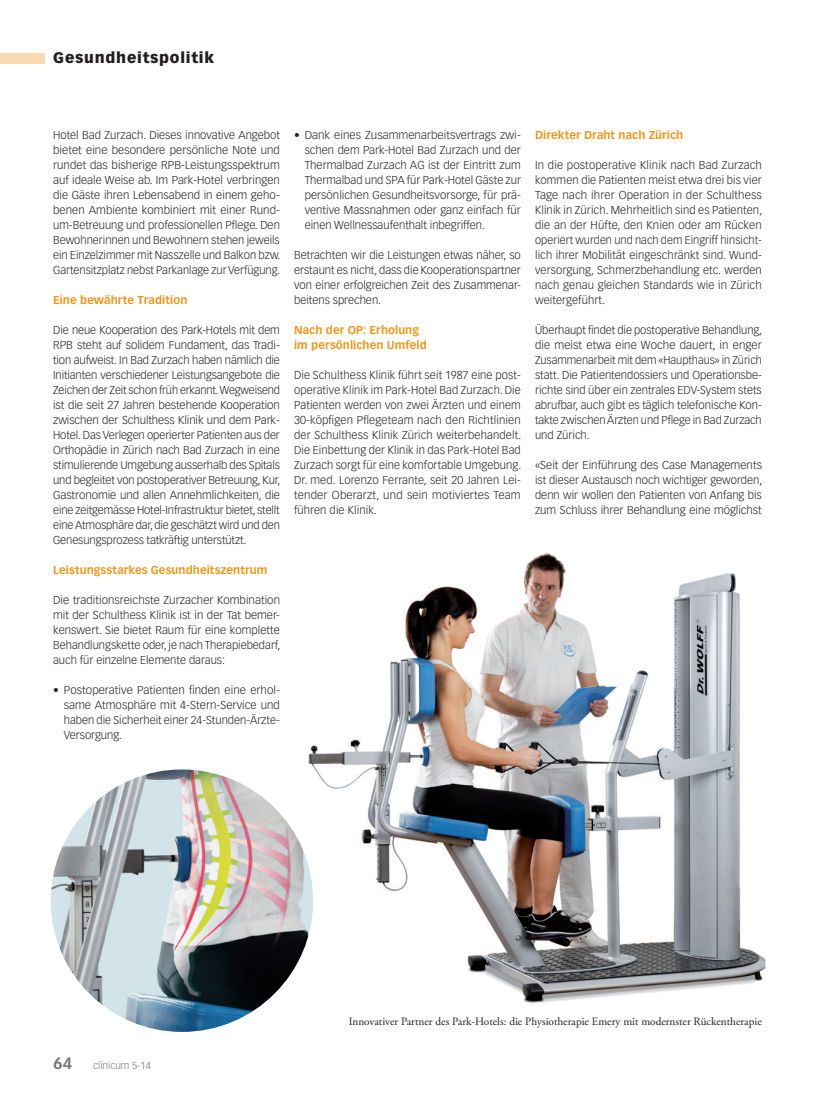
<style>
.page{position:relative;width:815px;height:1099px;background:#fff}
.page>*{position:absolute;margin:0;border:0;box-sizing:border-box;transform-origin:0 0}
.t1{font:900 15px "Vectora LT Std";letter-spacing:.05em;color:#231f20}
.t2{font:300 11.25px/15px "Vectora LT Std";letter-spacing:-.005em;color:#231f20;text-align:justify}
.t3{font:700 11.25px/15px "Vectora LT Std";letter-spacing:.005em;color:#ee961c}
.t4{font:11.25px "Adobe Garamond Pro";color:#231f20}
.t5{font:300 10px "Vectora LH";color:#76787b}
.s1{font-weight:700;font-size:16.25px}
</style>
<div class="page">
<div style="left:0;top:53px;width:45px;height:10px;background:#fbdbb3"></div>
<img style="left:294px;top:553px;width:472px;height:451px">
<img style="left:51px;top:769px;width:262px;height:262px;border-radius:131px">
<h1 class="t1" style="left:53px;top:49px;width:162px">Gesundheitspolitik</h1>
<p class="t2" style="left:53px;top:128px;width:229px">Hotel Bad Zurzach. Dieses innovative Angebot bietet eine besondere persönliche Note und rundet das bisherige RPB-Leistungsspektrum auf ideale Weise ab. Im Park-Hotel verbringen die Gäste ihren Lebensabend in einem geho&shy;benen Ambiente kombiniert mit einer Rund&shy;um-Betreuung und professionellen Pflege. Den Bewohnerinnen und Bewohnern stehen jeweils ein Einzelzimmer mit Nasszelle und Balkon bzw.<br>Gartensitzplatz nebst Parkanlage zur Verfügung.</p>
<p class="t3" style="left:53px;top:293px;width:136px">Eine bewährte Tradition</p>
<p class="t2" style="left:53px;top:323px;width:229px;text-align:left">Die neue Kooperation des Park-Hotels mit dem RPB steht auf solidem Fundament, das Tradi&shy;tion aufweist. In Bad Zurzach haben nämlich die Initianten verschiedener Leistungsangebote die Zeichen der Zeit schon früh erkannt. Wegweisend ist die seit 27 Jahren bestehende Kooperation zwischen der Schulthess Klinik und dem Park-Hotel. Das Verlegen operierter Patienten aus der Orthopädie in Zürich nach Bad Zurzach in eine stimulierende Umgebung ausserhalb des Spitals und begleitet von postoperativer Betreuung, Kur, Gastronomie und allen Annehmlichkeiten, die eine zeitgemässe Hotel-Infrastruktur bietet, stellt eine Atmosphäre dar, die geschätzt wird und den Genesungsprozess tatkräftig unterstützt.</p>
<p class="t3" style="left:53px;top:563px;width:216px">Leistungsstarkes Gesundheitszentrum</p>
<p class="t2" style="left:53px;top:593px;width:229px">Die traditionsreichste Zurzacher Kombination mit der Schulthess Klinik ist in der Tat bemer&shy;kenswert. Sie bietet Raum für eine komplette Behandlungskette oder, je nach Therapiebedarf, auch für einzelne Elemente daraus:</p>
<p class="t2" style="left:64px;top:683px;width:218px;text-indent:-11px">• Postoperative Patienten finden eine erhol&shy;same Atmosphäre mit 4-Stern-Service und haben die Sicherheit einer 24-Stunden-Ärzte-Versorgung.</p>
<p class="t2" style="left:305px;top:128px;width:218px;text-indent:-11px">• Dank eines Zusammenarbeitsvertrags zwi&shy;schen dem Park-Hotel Bad Zurzach und der Thermalbad Zurzach AG ist der Eintritt zum Thermalbad und SPA für Park-Hotel Gäste zur persönlichen Gesundheitsvorsorge, für prä&shy;ventive Massnahmen oder ganz einfach für einen Wellnessaufenthalt inbegriffen.</p>
<p class="t2" style="left:294px;top:248px;width:228px">Betrachten wir die Leistungen etwas näher, so erstaunt es nicht, dass die Kooperationspartner von einer erfolgreichen Zeit des Zusammenar&shy;beitens sprechen.</p>
<p class="t3" style="left:294px;top:323px;width:134px">Nach der OP: Erholung im persönlichen Umfeld</p>
<p class="t2" style="left:294px;top:368px;width:229px">Die Schulthess Klinik führt seit 1987 eine post&shy;operative Klinik im Park-Hotel Bad Zurzach. Die Patienten werden von zwei Ärzten und einem 30-köpfigen Pflegeteam nach den Richtlinien der Schulthess Klinik Zürich weiterbehandelt.<br>Die Einbettung der Klinik in das Park-Hotel Bad Zurzach sorgt für eine komfortable Umgebung.<br>Dr. med. Lorenzo Ferrante, seit 20 Jahren Lei&shy;tender Oberarzt, und sein motiviertes Team führen die Klinik.</p>
<p class="t3" style="left:535px;top:128px;width:150px">Direkter Draht nach Zürich</p>
<p class="t2" style="left:535px;top:158px;width:229px">In die postoperative Klinik nach Bad Zurzach kommen die Patienten meist etwa drei bis vier Tage nach ihrer Operation in der Schulthess Klinik in Zürich. Mehrheitlich sind es Patienten, die an der Hüfte, den Knien oder am Rücken operiert wurden und nach dem Eingriff hinsicht&shy;lich ihrer Mobilität eingeschränkt sind. Wund&shy;versorgung, Schmerzbehandlung etc. werden nach genau gleichen Standards wie in Zürich weitergeführt.</p>
<p class="t2" style="left:535px;top:323px;width:229px">Überhaupt findet die postoperative Behandlung, die meist etwa eine Woche dauert, in enger Zusammenarbeit mit dem «Haupthaus» in Zürich statt. Die Patientendossiers und Operationsbe&shy;richte sind über ein zentrales EDV-System stets abrufbar, auch gibt es täglich telefonische Kon&shy;takte zwischen Ärzten und Pflege in Bad Zurzach und Zürich.</p>
<p class="t2" style="left:535px;top:458px;width:229px">«Seit der Einführung des Case Managements ist dieser Austausch noch wichtiger geworden, denn wir wollen den Patienten von Anfang bis zum Schluss ihrer Behandlung eine möglichst</p>
<p class="t5" style="left:53px;top:1059px;width:99px"><span class="s1">64</span> clinicum 5-14</p>
<p class="t4" style="left:349px;top:1014px;width:415px">Innovativer Partner des Park-Hotels: die Physiotherapie Emery mit modernster Rückentherapie</p>
</div>
